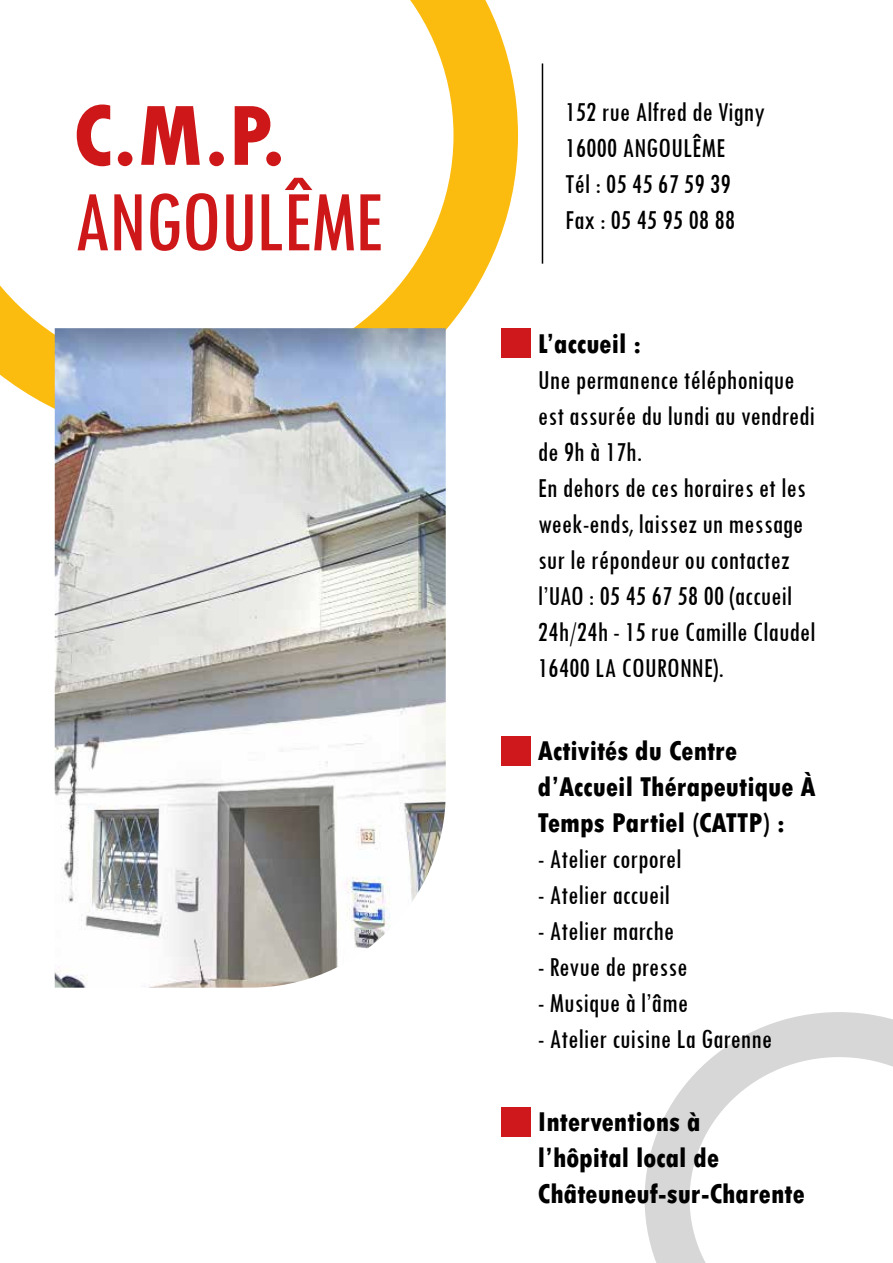
<style>
.page{position:relative;width:893px;height:1263px;background:#fff}
.page>*{position:absolute;margin:0;border:0;box-sizing:border-box;transform-origin:0 0}
.t1{font:condensed 90px "Tw Cen";letter-spacing:-.02em;color:#cd1719}
.t2{font:800 condensed 90px "Tw Cen";color:#cd1719}
.t3{font:condensed 28.5px/36px "Tw Cen";color:#000}
.t4{font:800 condensed 28.5px/36px "Tw Cen";color:#000}
</style>
<div class="page">
<svg style="left:645px;top:1012px;width:248px;height:251px"></svg>
<hr style="left:542px;top:63px;width:1px;height:201px;background:#000">
<svg style="left:0;top:0;width:518px;height:442px"></svg>
<img style="left:55px;top:328px;width:391px;height:660px">
<div style="left:501px;top:736px;width:30px;height:29px;background:#ce181c"></div>
<div style="left:501px;top:328px;width:30px;height:30px;background:#ce181c"></div>
<div style="left:501px;top:1107px;width:30px;height:29px;background:#ce181c"></div>
<h1 class="t2" style="left:73px;top:83px;width:214px">C.M.P.</h1>
<h1 class="t1" style="left:73px;top:168px;width:312px">ANGOULÊME</h1>
<p class="t3" style="left:565px;top:93px;width:201px">152 rue Alfred de Vigny<br>16000 ANGOULÊME<br>Tél : 05 45 67 59 39<br>Fax : 05 45 95 08 88</p>
<p class="t4" style="left:538px;top:326px;width:105px">L’accueil :</p>
<p class="t3" style="left:538px;top:361px;width:279px">Une permanence téléphonique est assurée du lundi au vendredi de 9h à 17h.<br>En dehors de ces horaires et les week-ends, laissez un message sur le répondeur ou contactez l’UAO : 05 45 67 58 00 (accueil<br>24h/24h - 15 rue Camille Claudel<br>16400 LA COURONNE).</p>
<p class="t4" style="left:538px;top:733px;width:279px">Activités du Centre d’Accueil Thérapeutique À<br>Temps Partiel (CATTP) :</p>
<p class="t3" style="left:538px;top:840px;width:145px">- Atelier corporel</p>
<p class="t3" style="left:538px;top:876px;width:133px">- Atelier accueil</p>
<p class="t3" style="left:538px;top:912px;width:138px">- Atelier marche</p>
<p class="t3" style="left:538px;top:948px;width:151px">- Revue de presse</p>
<p class="t3" style="left:538px;top:984px;width:152px">- Musique à l’âme</p>
<p class="t3" style="left:538px;top:1020px;width:236px">- Atelier cuisine La Garenne</p>
<p class="t4" style="left:538px;top:1104px;width:268px">Interventions à<br>l’hôpital local de<br>Châteuneuf-sur-Charente</p>
</div>
